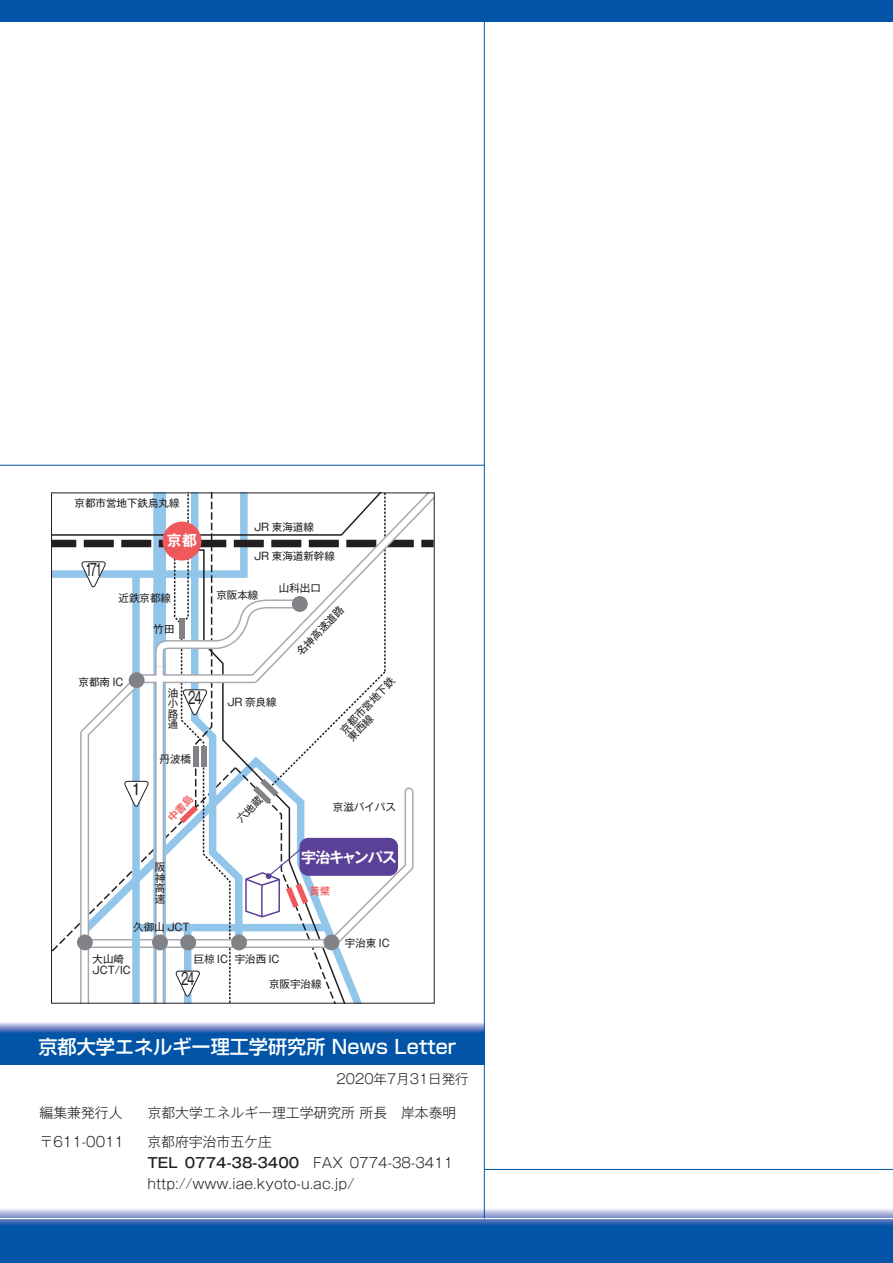
<style>
.page{position:relative;width:893px;height:1263px;background:#fff}
.page>*{position:absolute;margin:0;border:0;box-sizing:border-box;transform-origin:0 0}
.t1{font:500 19.2px "Shin Go Pr 5";color:#fff}
.t2{font:16.5px "Gothic MB101 Pr 5";letter-spacing:-.15em;color:#231f20;scale:.65 1}
.t3{font:700 15px "Gothic MB101 Pr 5 De";letter-spacing:-.07em;color:#fff}
.t4{font:15px "Gothic MB101 Pr 5";color:#231f20}
.t5{font:300 13.8px/21.3px "Gothic MB101 Pr 5";color:#231f20}
.t6{font:300 13.5px "Gothic MB101 Pr 5";color:#231f20}
.t7{font:10.5px/10.5px "Gothic MB101 Pr 5";color:#231f20;text-align:justify}
.t8{font:500 10.5px "Gothic MB101 Pr 5";color:#f0595b}
.s1{font-weight:500}
</style>
<div class="page">
<hr style="left:0;top:465px;width:484px;height:1px;background:#0154a6">
<svg style="left:0;top:1021px;width:484px;height:43px;background:#296ab2"></svg>
<hr style="left:484px;top:1169px;width:409px;height:1px;background:#0154a6">
<div style="left:0;top:0;width:893px;height:21px;background:#0154a6"></div>
<svg style="left:0;top:1208px;width:893px;height:55px;background:#2a6ab2"></svg>
<hr style="left:0;top:1218px;width:893px;height:1px;background:#fff">
<hr style="left:0;top:1042px;width:484px;height:1px;background:#0154a6">
<hr style="left:484px;top:21px;width:1px;height:1197px;background:#0154a6">
<svg style="left:52px;top:493px;width:382px;height:510px"></svg>
<p class="t7" style="left:75px;top:497px;width:106px">京都市営地下鉄烏丸線</p>
<h2 class="t2" style="left:85px;top:556px;width:28px">171</h2>
<h3 class="t3" style="left:167px;top:528px;width:31px">京都</h3>
<p class="t7" style="left:254px;top:521px;width:61px">JR 東海道線</p>
<p class="t7" style="left:254px;top:549px;width:82px">JR 東海道新幹線</p>
<p class="t7" style="left:119px;top:591px;width:54px">近鉄京都線</p>
<p class="t7" style="left:216px;top:588px;width:43px">京阪本線</p>
<p class="t7" style="left:154px;top:623px;width:22px">竹田</p>
<p class="t7" style="left:279px;top:582px;width:43px">山科出口</p>
<p class="t7" style="left:294px;top:649px;width:64px;rotate:-46deg">名神高速道路</p>
<p class="t7" style="left:79px;top:675px;width:46px">京都南 IC</p>
<h3 class="t4" style="left:131px;top:776px;width:12px">1</h3>
<p class="t7" style="left:168px;top:686px;width:12px">油小路通</p>
<h2 class="t2" style="left:188px;top:684px;width:22px">24</h2>
<p class="t7" style="left:160px;top:753px;width:33px">丹波橋</p>
<p class="t7" style="left:155px;top:861px;width:12px">阪神高速</p>
<p class="t7" style="left:133px;top:921px;width:58px">久御山 JCT</p>
<p class="t7" style="left:227px;top:696px;width:51px">JR 奈良線</p>
<p class="t7" style="left:338px;top:727px;width:75px;rotate:-46deg">京都市営地下鉄東西線</p>
<p class="t7" style="left:333px;top:801px;width:64px">京滋バイパス</p>
<h3 class="t3" style="left:301px;top:845px;width:97px">宇治キャンパス</h3>
<p class="t8" style="left:309px;top:882px;width:22px">黄檗</p>
<p class="t7" style="left:345px;top:937px;width:46px">宇治東 IC</p>
<p class="t7" style="left:93px;top:953px;width:40px">大山崎<br>JCT/IC</p>
<p class="t7" style="left:194px;top:953px;width:87px">巨椋 IC 宇治西 IC</p>
<p class="t7" style="left:269px;top:978px;width:54px">京阪宇治線</p>
<h2 class="t2" style="left:181px;top:965px;width:22px">24</h2>
<h1 class="t1" style="left:38px;top:1030px;width:419px">京都大学エネルギー理工学研究所 News Letter</h1>
<p class="t6" style="left:337px;top:1068px;width:134px">2020年7月31日発行</p>
<h3 class="t5" style="left:40px;top:1101px;width:84px">編集兼発行人</h3>
<h3 class="t5" style="left:148px;top:1101px;width:310px">京都大学エネルギー理工学研究所 所長　岸本泰明</h3>
<h3 class="t5" style="left:40px;top:1129px;width:86px">〒611-0011</h3>
<h3 class="t5" style="left:147px;top:1129px;width:307px">京都府宇治市五ケ庄<br><span class="s1">TEL 0774-38-3400</span>　FAX 0774-38-3411 http://www.iae.kyoto-u.ac.jp/</h3>
</div>
